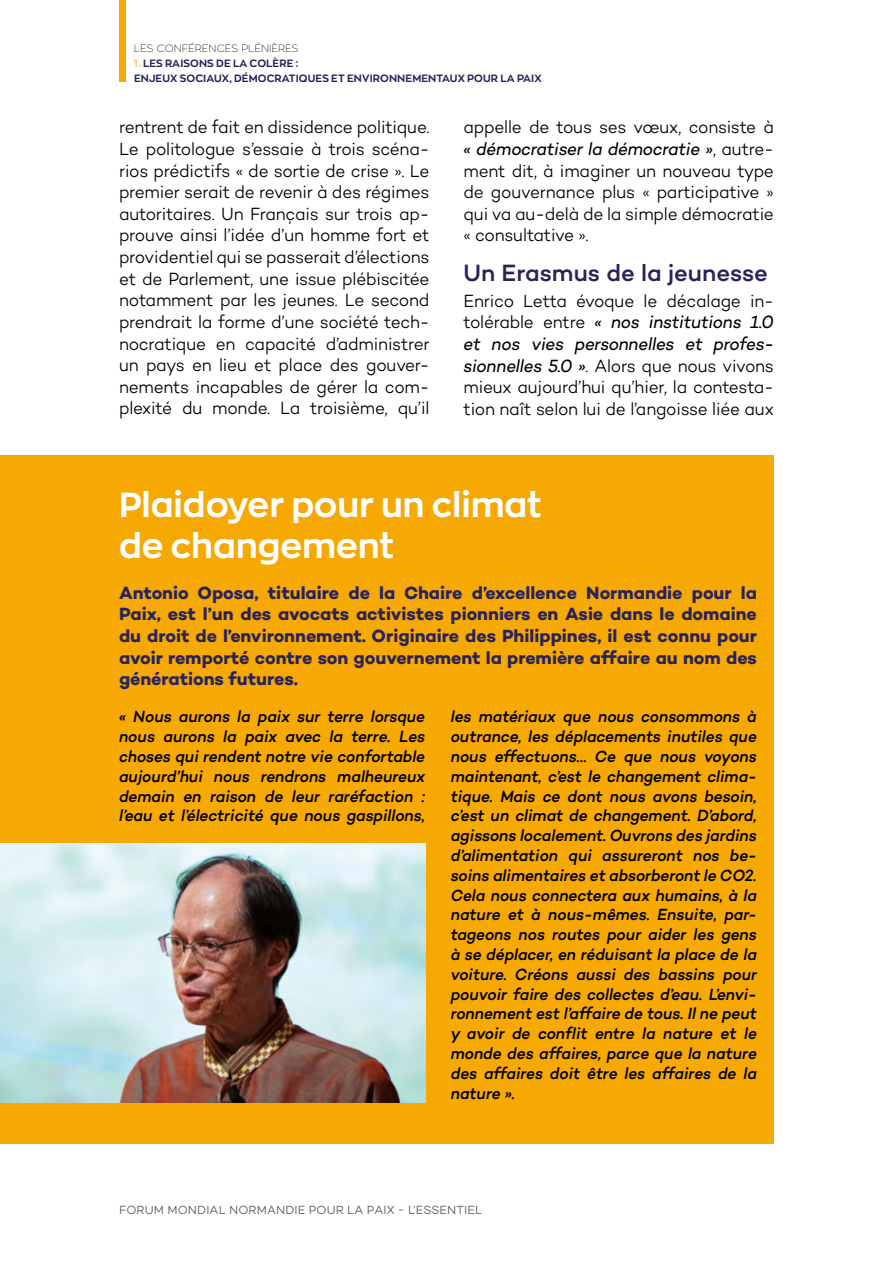
<style>
.page{position:relative;width:893px;height:1263px;background:#fff}
.page>*{position:absolute;margin:0;border:0;box-sizing:border-box;transform-origin:0 0}
.t1{font:700 34.5px/41.4px "Zona Pro";color:#fff}
.t2{font:500 24px "Campton";letter-spacing:-.005em;color:#29235c}
.t3{font:300 18px/21.6px "Campton";letter-spacing:-.015em;color:#000;text-align:justify;scale:.95 1}
.t4{font:700 18px/21.6px "Campton";letter-spacing:-.005em;color:#29235c;text-align:justify}
.t5{font:italic 500 16.5px/19.8px "Campton";color:#000;text-align:justify;scale:.95 1}
.t6{font:300 12px "Campton";letter-spacing:.01em;color:#575756}
.t7{font:700 10.5px/15px "Zona Pro";letter-spacing:.01em;color:#29235c}
.t8{font:100 10.5px "Zona Pro";color:#000}
.s1{color:#fac365}
.s2{font-weight:400;font-style:italic}
</style>
<div class="page">
<div style="left:0;top:455px;width:774px;height:689px;background:#f6a803"></div>
<img style="left:0;top:843px;width:425px;height:259px">
<div style="left:119px;top:0;width:6px;height:82px;background:#f6a803"></div>
<p class="t8" style="left:134px;top:41px;width:166px">LES CONFÉRENCES PLÉNIÈRES</p>
<p class="t7" style="left:134px;top:55px;width:409px"><span class="s1">1.</span> LES RAISONS DE LA COLÈRE :<br>ENJEUX SOCIAUX, DÉMOCRATIQUES ET ENVIRONNEMENTAUX POUR LA PAIX</p>
<p class="t3" style="left:119px;top:116px;width:328px">rentrent de fait en dissidence politique.<br>Le politologue s’essaie à trois scéna&shy;rios prédictifs « de sortie de crise ». Le premier serait de revenir à des régimes autoritaires. Un Français sur trois ap&shy;prouve ainsi l’idée d’un homme fort et providentiel qui se passerait d’élections et de Parlement, une issue plébiscitée notamment par les jeunes. Le second prendrait la forme d’une société tech&shy;nocratique en capacité d’administrer un pays en lieu et place des gouver&shy;nements incapables de gérer la com&shy;plexité du monde. La troisième, qu’il</p>
<p class="t3" style="left:463px;top:116px;width:328px">appelle de tous ses vœux, consiste à <span class="s2">« démocratiser la démocratie »</span>, autre&shy;ment dit, à imaginer un nouveau type de gouvernance plus « participative » qui va au-delà de la simple démocratie « consultative ».</p>
<h2 class="t2" style="left:463px;top:258px;width:306px">Un Erasmus de la jeunesse</h2>
<p class="t3" style="left:463px;top:290px;width:328px">Enrico Letta évoque le décalage in&shy;tolérable entre <span class="s2">« nos institutions 1.0 et nos vies personnelles et profes&shy;sionnelles 5.0 »</span>. Alors que nous vivons mieux aujourd’hui qu’hier, la contesta&shy;tion naît selon lui de l’angoisse liée aux</p>
<h1 class="t1" style="left:119px;top:483px;width:424px">Plaidoyer pour un climat de changement</h1>
<p class="t4" style="left:119px;top:582px;width:640px">Antonio Oposa, titulaire de la Chaire d’excellence Normandie pour la Paix, est l’un des avocats activistes pionniers en Asie dans le domaine du droit de l’environnement. Originaire des Philippines, il est connu pour avoir remporté contre son gouvernement la première affaire au nom des générations futures.</p>
<p class="t5" style="left:119px;top:706px;width:324px">« Nous aurons la paix sur terre lorsque nous aurons la paix avec la terre. Les choses qui rendent notre vie confortable aujourd’hui nous rendrons malheureux demain en raison de leur raréfaction : l’eau et l’électricité que nous gaspillons,</p>
<p class="t5" style="left:451px;top:706px;width:324px">les matériaux que nous consommons à outrance, les déplacements inutiles que nous effectuons… Ce que nous voyons maintenant, c’est le changement clima&shy;tique. Mais ce dont nous avons besoin, c’est un climat de changement. D’abord, agissons localement. Ouvrons des jardins d’alimentation qui assureront nos be&shy;soins alimentaires et absorberont le CO2.<br>Cela nous connectera aux humains, à la nature et à nous-mêmes. Ensuite, par&shy;tageons nos routes pour aider les gens à se déplacer, en réduisant la place de la voiture. Créons aussi des bassins pour pouvoir faire des collectes d’eau. L’envi&shy;ronnement est l’affaire de tous. Il ne peut y avoir de conflit entre la nature et le monde des affaires, parce que la nature des affaires doit être les affaires de la nature ».</p>
<p class="t6" style="left:119px;top:1203px;width:365px">FORUM MONDIAL NORMANDIE POUR LA PAIX - L’ESSENTIEL</p>
</div>
